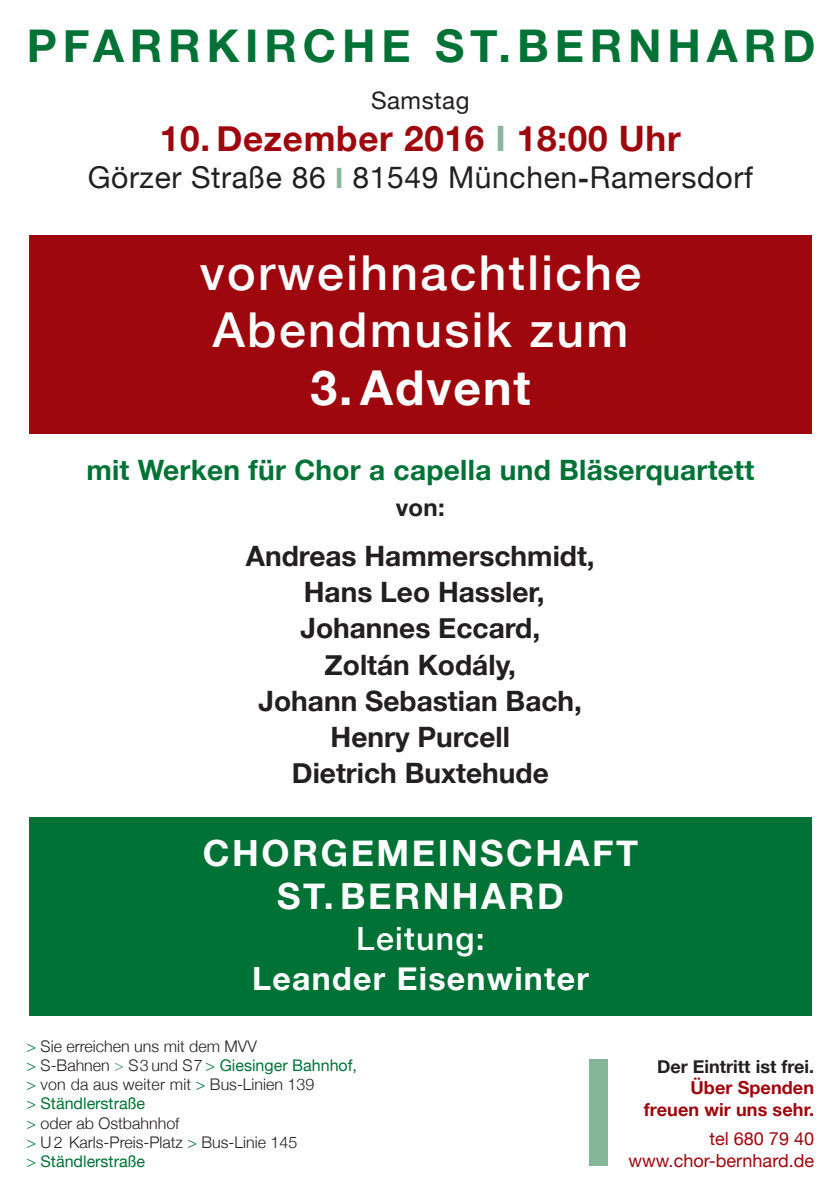
<style>
.page{position:relative;width:840px;height:1191px;background:#fff}
.page>*{position:absolute;margin:0;border:0;box-sizing:border-box;transform-origin:0 0}
.t1{font:500 48px/57.8px "Helvetica Neue";letter-spacing:.05em;color:#fff}
.t2{font:700 48px "Helvetica Neue";letter-spacing:.04em;color:#fff}
.t3{font:700 45px "Helvetica Neue";letter-spacing:.13em;color:#007236}
.t4{font:700 36px/43.2px "Helvetica Neue";letter-spacing:.07em;color:#fff;text-align:center}
.t5{font:700 35px "Helvetica Neue";letter-spacing:.02em;color:#9d070d}
.t6{font:700 32px "Helvetica Neue";letter-spacing:.04em;color:#fff}
.t7{font:500 32px "Helvetica Neue";letter-spacing:.04em;color:#fff}
.t8{font:30px "Helvetica Neue";letter-spacing:.02em;color:#231f20}
.t9{font:700 28px/36px "Helvetica Neue";color:#231f20;text-align:center}
.t10{font:700 28px "Helvetica Neue";letter-spacing:.01em;color:#007236}
.t11{font:24px "Helvetica Neue";letter-spacing:.02em;color:#231f20}
.t12{font:700 24px "Helvetica Neue";color:#231f20}
.t13{font:18px/21.6px "Helvetica Neue";color:#9d070d;text-align:right}
.t14{font:700 18px/21.6px "Helvetica Neue";letter-spacing:.005em;color:#9d070d;text-align:right}
.t15{font:700 18px "Helvetica Neue";color:#231f20}
.t16{font:300 16px/19.2px "Helvetica Neue";color:#231f20}
.s1{color:#88b899}
.s2{font-weight:700;font-size:28px;color:#88b899}
.s3{font-weight:700;font-size:28px}
.s4{color:#007236}
.s5{color:#4f9b70}
.s6{font-weight:400;color:#007236}
</style>
<div class="page">
<div style="left:29px;top:817px;width:782px;height:199px;background:#007236"></div>
<div style="left:29px;top:235px;width:782px;height:199px;background:#9d070d"></div>
<div style="left:589px;top:1059px;width:18px;height:106px;background:#84b697"></div>
<h2 class="t3" style="left:27px;top:18px;width:789px">PFARRKIRCHE ST.BERNHARD</h2>
<h3 class="t11" style="left:371px;top:86px;width:100px">Samstag</h3>
<h3 class="t5" style="left:160px;top:117px;width:522px">10. Dezember 2016 <span class="s1">I</span> 18:00 Uhr</h3>
<h3 class="t8" style="left:88px;top:159px;width:666px">Görzer Straße 86 <span class="s2">I</span> 81549 München<span class="s3">-</span>Ramersdorf</h3>
<h1 class="t1" style="left:199px;top:243px;width:443px">vorweihnachtliche<br>Abendmusik zum</h1>
<h1 class="t2" style="left:310px;top:358px;width:221px">3. Advent</h1>
<h3 class="t10" style="left:86px;top:453px;width:669px">mit Werken für Chor a capella und Bläserquartett</h3>
<h3 class="t12" style="left:395px;top:493px;width:50px">von:</h3>
<h3 class="t9" style="left:246px;top:537px;width:350px">Andreas Hammerschmidt,<br>Hans Leo Hassler,<br>Johannes Eccard,<br>Zoltán Kodály,<br>Johann Sebastian Bach,<br>Henry Purcell<br>Dietrich Buxtehude</h3>
<h3 class="t4" style="left:203px;top:831px;width:436px">CHORGEMEINSCHAFT<br>ST. BERNHARD</h3>
<h3 class="t7" style="left:356px;top:919px;width:130px">Leitung:</h3>
<h3 class="t6" style="left:252px;top:958px;width:338px">Leander Eisenwinter</h3>
<p class="t16" style="left:26px;top:1036px;width:332px"><span class="s4">&gt;</span> Sie erreichen uns mit dem MVV<br><span class="s4">&gt;</span> S-Bahnen <span class="s5">&gt;</span> S 3 und S 7 <span class="s4">&gt;</span> <span class="s6">Giesinger Bahnhof, </span><span class="s4">&gt;</span> von da aus weiter mit <span class="s4">&gt;</span> Bus-Linien 139<br><span class="s4">&gt;</span> <span class="s6">Ständlerstraße<br></span><span class="s4">&gt;</span> oder ab Ostbahnhof<br><span class="s4">&gt;</span> U2 Karls-Preis-Platz <span class="s4">&gt;</span> Bus-Linie 145<br><span class="s4">&gt;</span> <span class="s6">Ständlerstraße</span></p>
<p class="t15" style="left:656px;top:1055px;width:158px">Der Eintritt ist frei.</p>
<p class="t14" style="left:643px;top:1076px;width:172px">Über Spenden freuen wir uns sehr.</p>
<p class="t13" style="left:628px;top:1127px;width:187px">tel 680 79 40 www.chor-bernhard.de</p>
</div>
